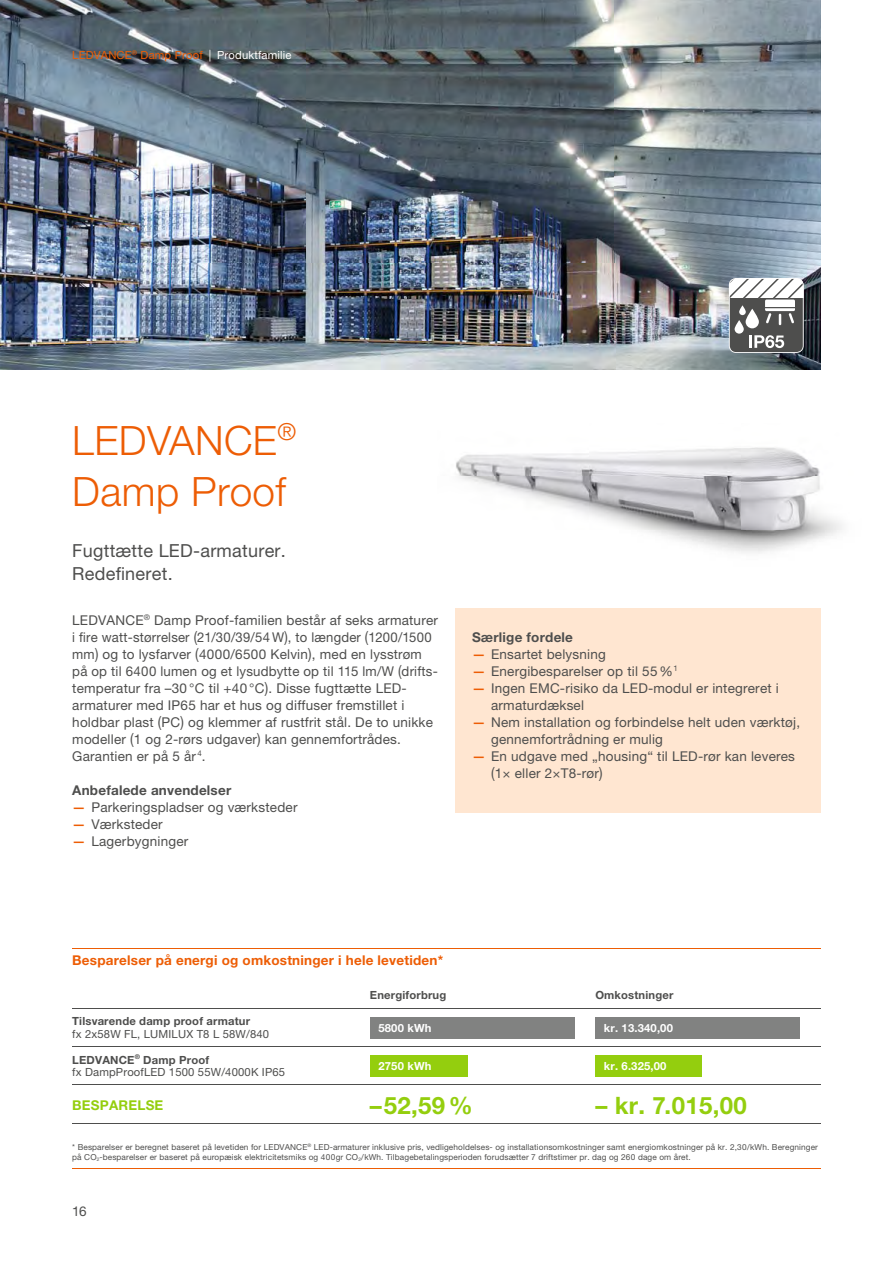
<style>
.page{position:relative;width:893px;height:1263px;background:#fff}
.page>*{position:absolute;margin:0;border:0;box-sizing:border-box;transform-origin:0 0}
.t1{font:300 40.5px/51px "Helvetica Neue LT Pro";letter-spacing:.01em;color:#ed5d05}
.t2{font:700 24px "Helvetica Neue LT Pro";letter-spacing:.015em;color:#94ce0e}
.t3{font:18px/22.6px "Helvetica Neue LT Pro";letter-spacing:.015em;color:#4e4e4d}
.t4{font:13.5px/17px "Helvetica Neue LT Pro";letter-spacing:.015em;color:#4e4e4d}
.t5{font:700 13.5px "Helvetica Neue LT Pro";letter-spacing:.015em;color:#ed5d05}
.t6{font:700 13.5px "Helvetica Neue LT Pro";letter-spacing:.015em;color:#4e4e4d}
.t7{font:700 13.5px "Helvetica Neue LT Pro";letter-spacing:.015em;color:#94ce0e}
.t8{font:11.25px/12.8px "Helvetica Neue LT Pro";letter-spacing:.015em;color:#4e4e4d}
.t9{font:700 11.25px "Helvetica Neue LT Pro";letter-spacing:.015em;color:#4e4e4d}
.t10{font:700 11.25px "Helvetica Neue LT Pro";letter-spacing:.015em;color:#fff}
.t11{font:11.25px "Helvetica Neue LT Pro";letter-spacing:.015em;color:#ed5d05}
.t12{font:8.25px/9.8px "Helvetica Neue LT Pro";letter-spacing:.015em;color:#4e4e4d}
.s1{font-size:11.7px;color:#fff}
.s2{color:#fff}
.s3{font-size:15.15px}
.s4{font-weight:500;color:#ed5d05}
.s5{font-weight:700}
</style>
<div class="page">
<img style="left:0;top:0;width:821px;height:370px">
<hr style="left:72px;top:948px;width:749px;height:1px;background:#ed5d05">
<hr style="left:72px;top:1168px;width:749px;height:1px;background:#ed5d05">
<img style="left:456px;top:447px;width:386px;height:106px">
<svg style="left:729px;top:278px;width:75px;height:75px"></svg>
<div style="left:455px;top:608px;width:366px;height:204px;background:#ffe6d1"></div>
<div style="left:595px;top:1017px;width:204px;height:21px;background:#818281"></div>
<div style="left:370px;top:1055px;width:98px;height:21px;background:#94ce0e"></div>
<div style="left:595px;top:1055px;width:107px;height:21px;background:#94ce0e"></div>
<div style="left:370px;top:1017px;width:204px;height:21px;background:#818281"></div>
<hr style="left:72px;top:1008px;width:749px;height:1px;background:#4e4e4d">
<hr style="left:72px;top:1046px;width:749px;height:1px;background:#4e4e4d">
<hr style="left:72px;top:1084px;width:749px;height:1px;background:#4e4e4d">
<hr style="left:72px;top:1123px;width:749px;height:1px;background:#4e4e4d">
<p class="t11" style="left:72px;top:51px;width:221px">LEDVANCE<sup>®</sup> Damp Proof <span class="s1">|</span> <span class="s2">Produktfamilie</span></p>
<h1 class="t1" style="left:72px;top:419px;width:225px">LEDVANCE<sup>®<br></sup>Damp Proof</h1>
<h3 class="t3" style="left:72px;top:541px;width:215px">Fugttætte LED-armaturer.<br>Redefineret.</h3>
<p class="t4" style="left:72px;top:613px;width:367px">LEDVANCE<sup>®</sup> Damp Proof-familien består af seks armaturer i fire watt-størrelser <span class="s3">(</span>21/30/39/54 W<span class="s3">)</span>, to længder <span class="s3">(</span>1200/1500 mm<span class="s3">)</span> og to lysfarver <span class="s3">(</span>4000/6500 Kelvin<span class="s3">)</span>, med en lysstrøm på op til 6400 lumen og et lysudbytte op til 115 lm/W <span class="s3">(</span>drifts&shy;temperatur fra –30 °C til +40 °C<span class="s3">)</span>. Disse fugttætte LED&shy;armaturer med IP65 har et hus og diffuser fremstillet i holdbar plast <span class="s3">(</span>PC<span class="s3">)</span> og klemmer af rustfrit stål. De to unikke modeller <span class="s3">(</span>1 og 2-rørs udgaver<span class="s3">)</span> kan gennemfortrådes.<br>Garantien er på 5 år <sup>4</sup>.</p>
<p class="t6" style="left:72px;top:785px;width:160px">Anbefalede anvendelser</p>
<p class="t4" style="left:72px;top:800px;width:227px"><span class="s4">—</span> Parkeringspladser og værksteder</p>
<p class="t4" style="left:72px;top:817px;width:92px"><span class="s4">—</span> Værksteder</p>
<p class="t4" style="left:72px;top:834px;width:118px"><span class="s4">—</span> Lagerbygninger</p>
<p class="t6" style="left:472px;top:632px;width:103px">Særlige fordele</p>
<p class="t4" style="left:472px;top:647px;width:135px"><span class="s4">—</span> Ensartet belysning</p>
<p class="t4" style="left:472px;top:664px;width:207px"><span class="s4">—</span> Energibesparelser op til 55 %<sup>1</sup></p>
<p class="t4" style="left:491px;top:681px;width:289px;text-indent:-19px"><span class="s4">—</span> Ingen EMC-risiko da LED-modul er integreret i armaturdæksel</p>
<p class="t4" style="left:491px;top:715px;width:310px;text-indent:-19px"><span class="s4">—</span> Nem installation og forbindelse helt uden værktøj, gennemfortrådning er mulig</p>
<p class="t4" style="left:491px;top:749px;width:305px;text-indent:-19px"><span class="s4">—</span> En udgave med „housing“ til LED-rør kan leveres <span class="s3">(</span>1× eller 2×T8-rør<span class="s3">)</span></p>
<p class="t5" style="left:72px;top:956px;width:372px">Besparelser på energi og omkostninger i hele levetiden*</p>
<p class="t9" style="left:72px;top:1017px;width:179px">Tilsvarende damp proof armatur</p>
<p class="t8" style="left:72px;top:1029px;width:198px">fx 2x58W FL, LUMILUX T8 L 58W/840</p>
<p class="t9" style="left:370px;top:991px;width:78px">Energiforbrug</p>
<p class="t9" style="left:595px;top:991px;width:80px">Omkostninger</p>
<p class="t10" style="left:378px;top:1023px;width:55px">5800 kWh</p>
<p class="t10" style="left:604px;top:1023px;width:71px">kr. 13.340,00</p>
<p class="t8" style="left:72px;top:1054px;width:214px"><span class="s5">LEDVANCE</span><sup>®</sup> <span class="s5">Damp Proof<br></span>fx DampProofLED 1500 55W/4000K IP65</p>
<p class="t10" style="left:378px;top:1062px;width:55px">2750 kWh</p>
<p class="t10" style="left:604px;top:1062px;width:64px">kr. 6.325,00</p>
<p class="t7" style="left:72px;top:1100px;width:93px">BESPARELSE</p>
<h2 class="t2" style="left:370px;top:1097px;width:104px">– 52,59 %</h2>
<h2 class="t2" style="left:595px;top:1097px;width:153px">– kr. 7.015,00</h2>
<p class="t12" style="left:72px;top:1143px;width:747px">* Besparelser er beregnet baseret på levetiden for LEDVANCE<sup>®</sup> LED-armaturer inklusive pris, vedligeholdelses- og installationsomkostninger samt energiomkostninger på kr. 2,30/kWh. Beregninger på CO<sub>2</sub>-besparelser er baseret på europæisk elektricitetsmiks og 400gr CO<sub>2</sub>/kWh. Tilbagebetalingsperioden forudsætter 7 driftstimer pr. dag og 260 dage om året.</p>
<p class="t4" style="left:72px;top:1204px;width:16px">16</p>
</div>
